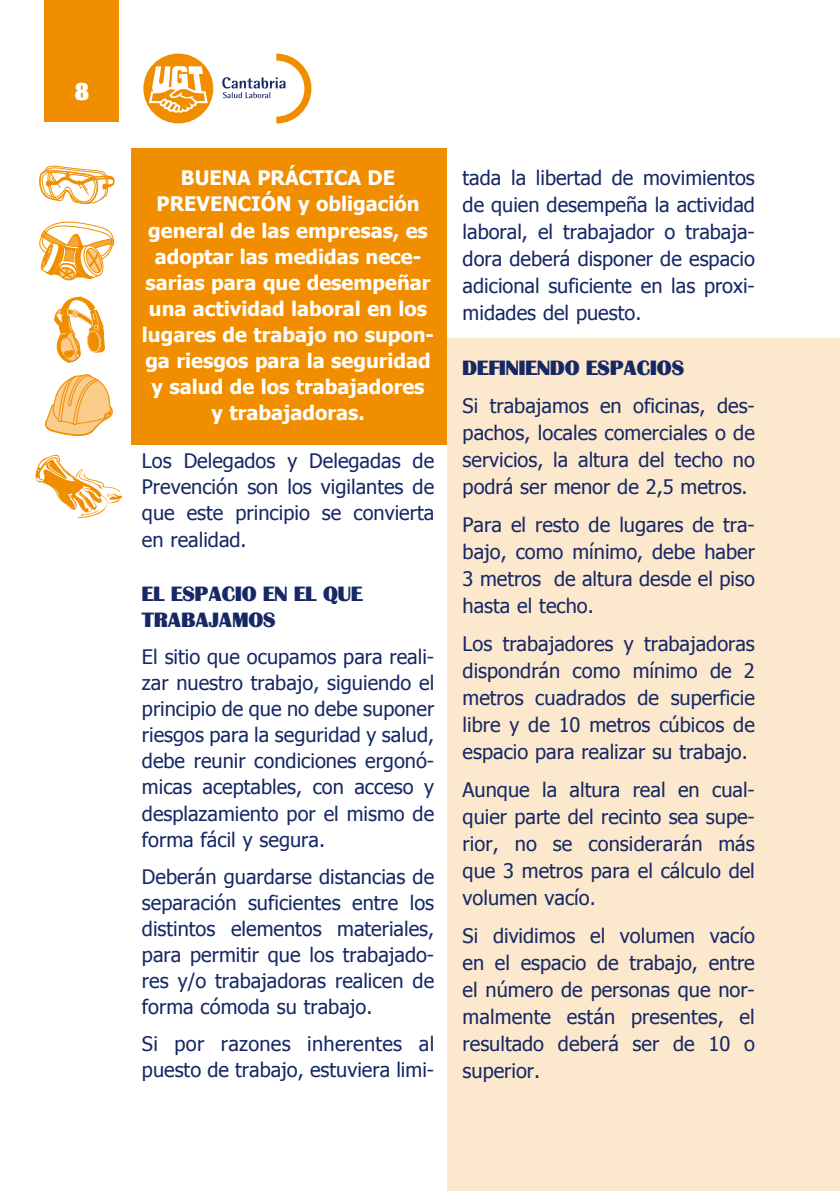
<style>
.page{position:relative;width:840px;height:1191px;background:#fff}
.page>*{position:absolute;margin:0;border:0;box-sizing:border-box;transform-origin:0 0}
.t1{font:700 24px "Silva";color:#fff}
.t2{font:20px/26px "Tahoma";color:#162865;text-align:justify}
.t3{font:700 20px/26px "Tahoma";color:#fff;text-align:center}
.t4{font:20px/26px "Bastion";color:#162865}
</style>
<div class="page">
<div style="left:143px;top:54px;width:70px;height:69px;background:#f18e00;border-radius:50%"></div>
<svg style="left:149px;top:66px;width:59px;height:48px"></svg>
<svg style="left:222px;top:54px;width:89px;height:69px"></svg>
<div style="left:45px;top:0;width:74px;height:121px;background:#f18e00"></div>
<svg style="left:39px;top:166px;width:75px;height:38px"></svg>
<svg style="left:45px;top:374px;width:68px;height:62px"></svg>
<svg style="left:54px;top:296px;width:51px;height:67px"></svg>
<svg style="left:35px;top:454px;width:87px;height:64px"></svg>
<svg style="left:39px;top:221px;width:75px;height:59px"></svg>
<div style="left:132px;top:148px;width:314px;height:297px;background:#f18e00"></div>
<div style="left:447px;top:339px;width:392px;height:852px;background:#fce8cc"></div>
<p class="t1" style="left:74px;top:76px;width:16px">8</p>
<p class="t3" style="left:142px;top:164px;width:293px">BUENA PRÁCTICA DE<br>PREVENCIÓN y obligación general de las empresas, es adoptar las medidas nece&shy;sarias para que desempeñar una actividad laboral en los lugares de trabajo no supon&shy;ga riesgos para la seguridad y salud de los trabajadores<br>y trabajadoras.</p>
<p class="t2" style="left:142px;top:447px;width:293px">Los Delegados y Delegadas de Prevención son los vigilantes de que este principio se convierta en realidad.</p>
<p class="t4" style="left:142px;top:580px;width:222px">EL ESPACIO EN EL QUE<br>TRABAJAMOS</p>
<p class="t2" style="left:142px;top:643px;width:294px">El sitio que ocupamos para reali&shy;zar nuestro trabajo, siguiendo el principio de que no debe suponer riesgos para la seguridad y salud, debe reunir condiciones ergonó&shy;micas aceptables, con acceso y desplazamiento por el mismo de forma fácil y segura.</p>
<p class="t2" style="left:142px;top:863px;width:293px">Deberán guardarse distancias de separación suficientes entre los distintos elementos materiales, para permitir que los trabajado&shy;res y/o trabajadoras realicen de forma cómoda su trabajo.</p>
<p class="t2" style="left:142px;top:1030px;width:293px">Si por razones inherentes al puesto de trabajo, estuviera limi-</p>
<p class="t2" style="left:462px;top:164px;width:293px;line-height:26.8px">tada la libertad de movimientos de quien desempeña la actividad laboral, el trabajador o trabaja&shy;dora deberá disponer de espacio adicional suficiente en las proxi&shy;midades del puesto.</p>
<p class="t4" style="left:462px;top:355px;width:223px">DEFINIENDO ESPACIOS</p>
<p class="t2" style="left:462px;top:392px;width:293px;line-height:27px">Si trabajamos en oficinas, des&shy;pachos, locales comerciales o de servicios, la altura del techo no podrá ser menor de 2,5 metros.</p>
<p class="t2" style="left:462px;top:511px;width:293px;line-height:26.8px">Para el resto de lugares de tra&shy;bajo, como mínimo, debe haber 3 metros de altura desde el piso hasta el techo.</p>
<p class="t2" style="left:462px;top:630px;width:293px;line-height:26.8px">Los trabajadores y trabajadoras dispondrán como mínimo de 2 metros cuadrados de superficie libre y de 10 metros cúbicos de espacio para realizar su trabajo.</p>
<p class="t2" style="left:462px;top:776px;width:293px;line-height:27px">Aunque la altura real en cual&shy;quier parte del recinto sea supe&shy;rior, no se considerarán más que 3 metros para el cálculo del volumen vacío.</p>
<p class="t2" style="left:462px;top:921px;width:293px;line-height:27px">Si dividimos el volumen vacío en el espacio de trabajo, entre el número de personas que nor&shy;malmente están presentes, el resultado deberá ser de 10 o superior.</p>
</div>
